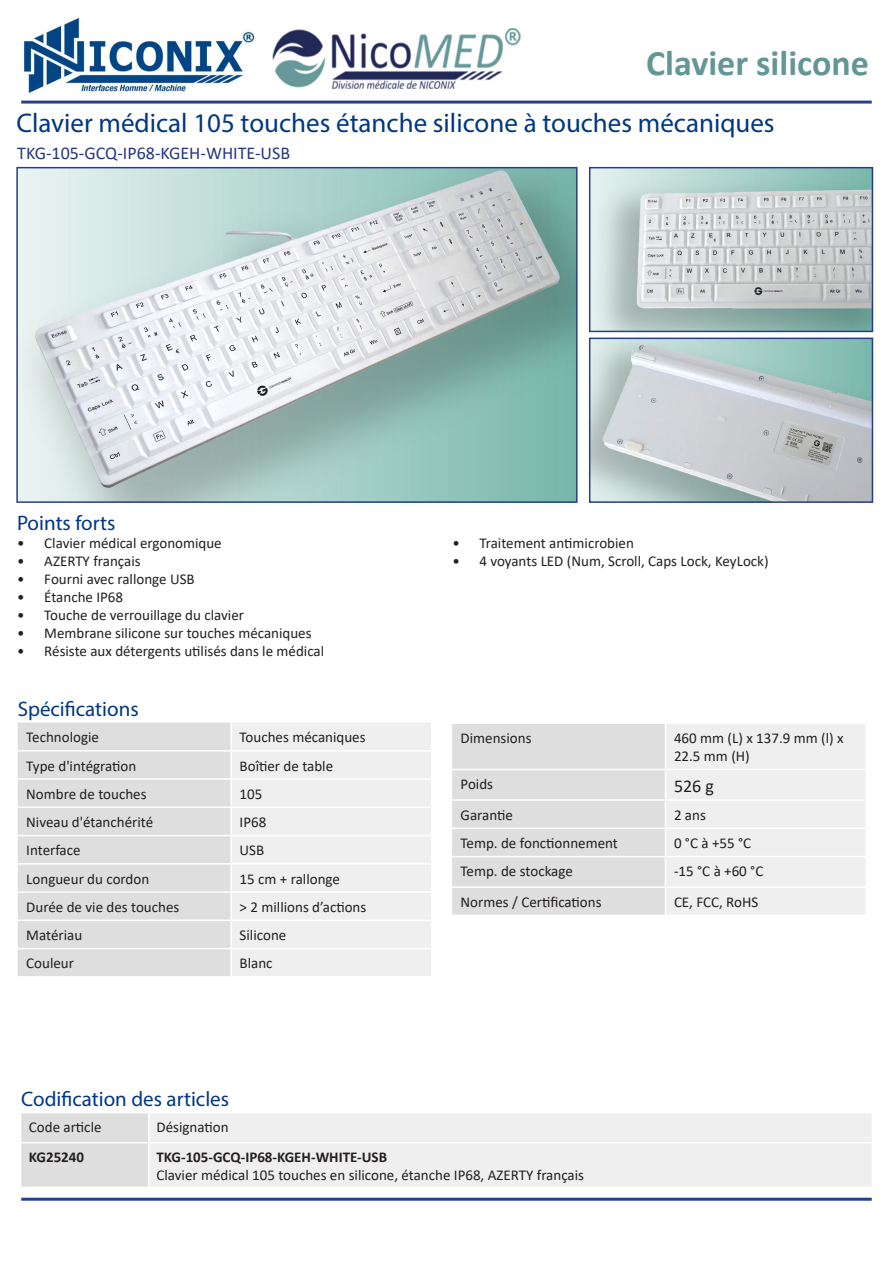
<style>
.page{position:relative;width:893px;height:1263px;background:#fff}
.page>*{position:absolute;margin:0;border:0;box-sizing:border-box;transform-origin:0 0}
.t1{font:700 36px "Calibri";color:#649696}
.t2{font:27px "Myriad Pro";color:#003880}
.t3{font:21px "Myriad Pro";color:#003783}
.t4{font:18px "Calibri";color:#26367f}
.t5{font:18px "Calibri";color:#231f20}
.t6{font:15px/18px "Calibri";color:#231f20}
.t7{font:700 15px "Calibri";color:#231f20}
</style>
<div class="page">
<hr style="left:21px;top:1198px;width:851px;height:3px;background:#253f8e">
<hr style="left:21px;top:101px;width:851px;height:3px;background:#253f8e">
<img style="left:592px;top:170px;width:278px;height:159px">
<div style="left:589px;top:167px;width:284px;height:165px;border:2px solid #253f8e"></div>
<img style="left:592px;top:341px;width:278px;height:159px">
<div style="left:589px;top:338px;width:284px;height:165px;border:2px solid #253f8e"></div>
<div style="left:21px;top:1113px;width:127px;height:73px;background:#dedede"></div>
<div style="left:150px;top:1114px;width:722px;height:72px;background:#efefef"></div>
<hr style="left:21px;top:1142px;width:128px;height:1px;background:#fff">
<hr style="left:149px;top:1142px;width:723px;height:1px;background:#fff">
<div style="left:18px;top:722px;width:212px;height:254px;background:#dedede"></div>
<div style="left:232px;top:723px;width:199px;height:253px;background:#efefef"></div>
<hr style="left:18px;top:750px;width:213px;height:1px;background:#fff">
<hr style="left:231px;top:750px;width:200px;height:1px;background:#fff">
<hr style="left:18px;top:778px;width:213px;height:2px;background:#fff">
<hr style="left:18px;top:806px;width:213px;height:2px;background:#fff">
<hr style="left:231px;top:778px;width:200px;height:2px;background:#fff">
<hr style="left:231px;top:806px;width:200px;height:2px;background:#fff">
<hr style="left:18px;top:835px;width:213px;height:1px;background:#fff">
<hr style="left:18px;top:863px;width:213px;height:1px;background:#fff">
<hr style="left:18px;top:891px;width:213px;height:2px;background:#fff">
<hr style="left:231px;top:835px;width:200px;height:1px;background:#fff">
<hr style="left:231px;top:863px;width:200px;height:1px;background:#fff">
<hr style="left:231px;top:891px;width:200px;height:2px;background:#fff">
<hr style="left:18px;top:919px;width:213px;height:2px;background:#fff">
<hr style="left:18px;top:948px;width:213px;height:1px;background:#fff">
<hr style="left:231px;top:919px;width:200px;height:2px;background:#fff">
<hr style="left:231px;top:948px;width:200px;height:1px;background:#fff">
<svg style="left:452px;top:724px;width:413px;height:191px"></svg>
<hr style="left:665px;top:769px;width:200px;height:1px;background:#fff">
<hr style="left:665px;top:799px;width:200px;height:2px;background:#fff">
<hr style="left:452px;top:827px;width:213px;height:2px;background:#fff">
<hr style="left:452px;top:856px;width:213px;height:1px;background:#fff">
<hr style="left:452px;top:886px;width:213px;height:2px;background:#fff">
<hr style="left:665px;top:827px;width:200px;height:2px;background:#fff">
<hr style="left:665px;top:856px;width:200px;height:1px;background:#fff">
<hr style="left:665px;top:886px;width:200px;height:2px;background:#fff">
<img style="left:19px;top:170px;width:556px;height:330px">
<div style="left:16px;top:167px;width:562px;height:336px;border:2px solid #253f8e"></div>
<img style="left:272px;top:28px;width:249px;height:61px">
<img style="left:21px;top:18px;width:233px;height:75px">
<p class="t1" style="left:646px;top:38px;width:224px">Clavier silicone</p>
<p class="t2" style="left:16px;top:107px;width:760px">Clavier médical 105 touches étanche silicone à touches mécaniques</p>
<p class="t4" style="left:17px;top:140px;width:274px">TKG-105-GCQ-IP68-KGEH-WHITE-USB</p>
<p class="t3" style="left:17px;top:510px;width:100px">Points forts</p>
<p class="t6" style="left:17px;top:533px;width:206px">• Clavier médical ergonomique</p>
<p class="t6" style="left:17px;top:551px;width:125px">• AZERTY français</p>
<p class="t6" style="left:17px;top:569px;width:179px">• Fourni avec rallonge USB</p>
<p class="t6" style="left:17px;top:587px;width:107px">• Étanche IP68</p>
<p class="t6" style="left:17px;top:605px;width:228px">• Touche de verrouillage du clavier</p>
<p class="t6" style="left:17px;top:623px;width:296px">• Membrane silicone sur touches mécaniques</p>
<p class="t6" style="left:17px;top:641px;width:308px">• Résiste aux détergents utilisés dans le médical</p>
<p class="t3" style="left:18px;top:696px;width:122px">Spécifications</p>
<p class="t6" style="left:26px;top:728px;width:74px">Technologie</p>
<p class="t6" style="left:240px;top:728px;width:127px">Touches mécaniques</p>
<p class="t6" style="left:26px;top:756px;width:112px">Type d'intégration</p>
<p class="t6" style="left:240px;top:756px;width:95px">Boîtier de table</p>
<p class="t6" style="left:26px;top:784px;width:122px">Nombre de touches</p>
<p class="t6" style="left:240px;top:784px;width:24px">105</p>
<p class="t6" style="left:26px;top:813px;width:128px">Niveau d'étanchérité</p>
<p class="t6" style="left:240px;top:813px;width:28px">IP68</p>
<p class="t6" style="left:26px;top:841px;width:56px">Interface</p>
<p class="t6" style="left:240px;top:841px;width:26px">USB</p>
<p class="t6" style="left:26px;top:869px;width:124px">Longueur du cordon</p>
<p class="t6" style="left:240px;top:869px;width:102px">15 cm + rallonge</p>
<p class="t6" style="left:26px;top:897px;width:155px">Durée de vie des touches</p>
<p class="t6" style="left:240px;top:897px;width:128px">&gt; 2 millions d’actions</p>
<p class="t6" style="left:26px;top:926px;width:57px">Matériau</p>
<p class="t6" style="left:240px;top:926px;width:48px">Silicone</p>
<p class="t6" style="left:26px;top:954px;width:49px">Couleur</p>
<p class="t6" style="left:240px;top:954px;width:34px">Blanc</p>
<p class="t3" style="left:21px;top:1086px;width:209px">Codification des articles</p>
<p class="t6" style="left:452px;top:533px;width:183px">• Traitement antimicrobien</p>
<p class="t6" style="left:452px;top:551px;width:318px">• 4 voyants LED (Num, Scroll, Caps Lock, KeyLock)</p>
<p class="t6" style="left:461px;top:729px;width:72px">Dimensions</p>
<p class="t6" style="left:674px;top:729px;width:171px">460 mm (L) x 137.9 mm (l) x<br>22.5 mm (H)</p>
<p class="t6" style="left:461px;top:775px;width:34px">Poids</p>
<p class="t5" style="left:674px;top:773px;width:41px">526 g</p>
<p class="t6" style="left:461px;top:805px;width:54px">Garantie</p>
<p class="t6" style="left:674px;top:805px;width:33px">2 ans</p>
<p class="t6" style="left:461px;top:834px;width:159px">Temp. de fonctionnement</p>
<p class="t6" style="left:674px;top:834px;width:79px">0 °C à +55 °C</p>
<p class="t6" style="left:461px;top:862px;width:114px">Temp. de stockage</p>
<p class="t6" style="left:674px;top:862px;width:91px">-15 °C à +60 °C</p>
<p class="t6" style="left:461px;top:892px;width:142px">Normes / Certifications</p>
<p class="t6" style="left:674px;top:892px;width:86px">CE, FCC, RoHS</p>
<p class="t6" style="left:29px;top:1118px;width:74px">Code article</p>
<p class="t6" style="left:156px;top:1118px;width:74px">Désignation</p>
<p class="t7" style="left:29px;top:1146px;width:57px">KG25240</p>
<p class="t7" style="left:156px;top:1146px;width:232px">TKG-105-GCQ-IP68-KGEH-WHITE-USB</p>
<p class="t6" style="left:156px;top:1165px;width:429px">Clavier médical 105 touches en silicone, étanche IP68, AZERTY français</p>
</div>
